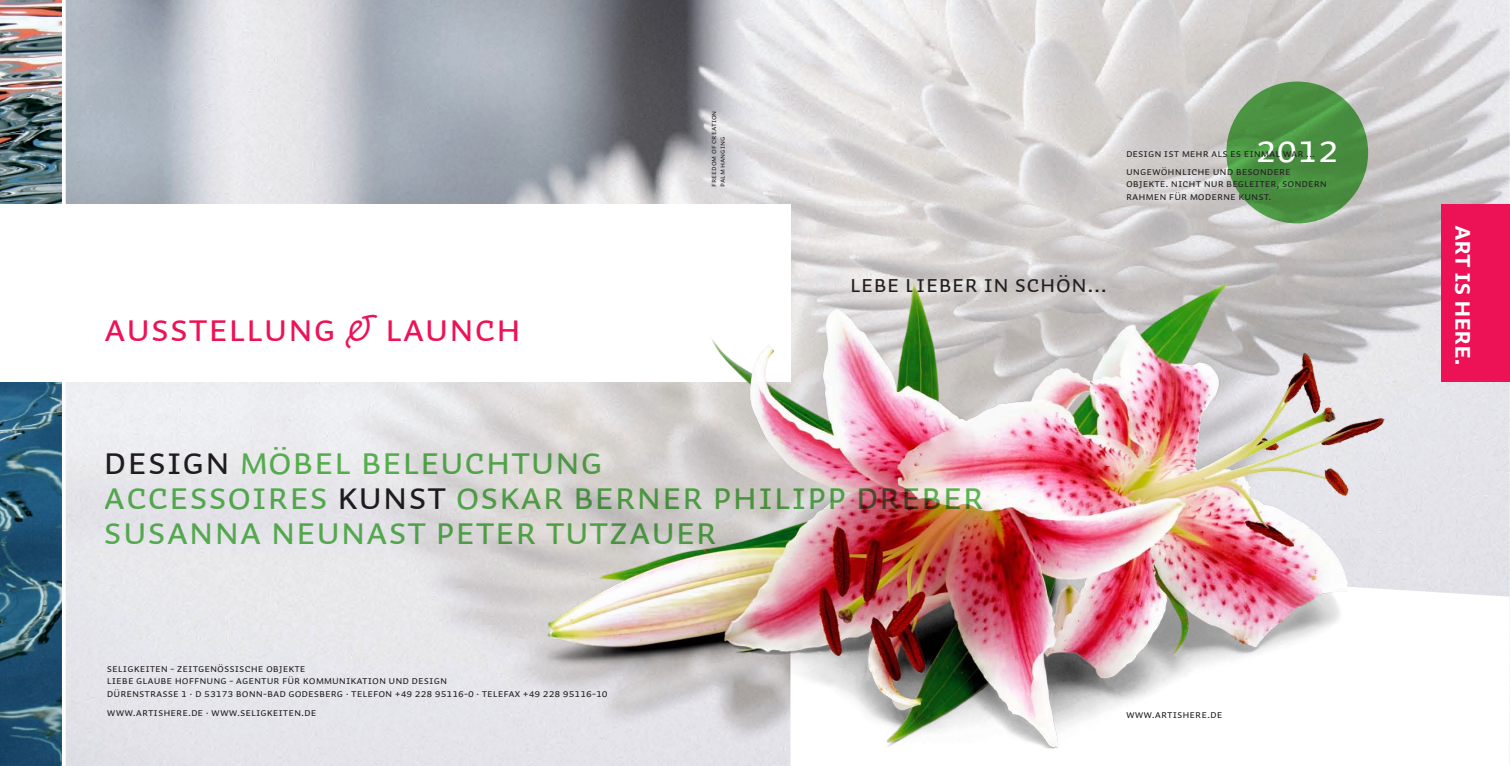
<style>
.page{position:relative;width:1510px;height:766px;background:#fff}
.page>*{position:absolute;margin:0;border:0;box-sizing:border-box;transform-origin:0 0}
.t1{font:40px/35px "Auto 1 Regular Sm Cp";color:#5ebc55}
.t2{font:40px "Auto 1 Regular Sm Cp";color:#ed1255}
.t3{font:40px "Auto 1 Regular Sm Cp";color:#fff}
.t4{font:27.5px "Auto 1 Bold Sm Cp";letter-spacing:-.03em;color:#fff}
.t5{font:25px "Auto 1 Regular Sm Cp";color:#231f20}
.t6{font:11.25px/12.5px "Auto 1 Regular Sm Cp";color:#231f20}
.t7{font:7.88px/8.8px "Auto 1 Regular Sm Cp";color:#231f20}
.s1{font-family:"Auto 2";font-style:italic}
.s2{color:#231f20}
</style>
<div class="page">
<img style="left:66px;top:0;width:1443px;height:765px">
<svg style="left:1391px;top:552px;width:118px;height:213px"></svg>
<img style="left:0;top:0;width:62px;height:765px">
<svg style="left:1226px;top:81px;width:142px;height:142px;background:#4b9143"></svg>
<div style="left:0;top:204px;width:790px;height:177px;background:#fff"></div>
<img style="left:490px;top:177px;width:901px;height:588px">
<div style="left:1440px;top:204px;width:69px;height:177px;background:#ed1255"></div>
<h1 class="t2" style="left:104px;top:305px;width:419px">ausstellung <span class="s1">&amp;</span> launch</h1>
<p class="t7" style="left:709px;top:187px;width:78px;rotate:-90deg">freedom of creation palm hanging</p>
<h1 class="t3" style="left:1255px;top:125px;width:85px">2012</h1>
<p class="t6" style="left:1126px;top:165px;width:202px">ungewöhnliche und besondere objekte. nicht nur begleiter, sondern rahmen für moderne kunst.</p>
<p class="t6" style="left:1126px;top:147px;width:191px">design ist mehr als es einmal war ...</p>
<h3 class="t5" style="left:849px;top:268px;width:259px">lebe lieber in schön...</h3>
<h1 class="t1" style="left:104px;top:444px;width:882px"><span class="s2">design</span> möbel beleuchtung<br>accessoires <span class="s2">kunst</span> oskar berner philipp dreber susanna neunast peter tutzauer</h1>
<p class="t6" style="left:107px;top:661px;width:502px">Seligkeiten - zeitgenössische objekte<br>liebe glaube hoffnung - agentur für kommunikation und design<br>Dürenstrasse 1 · d 53173 bonn-bad godesberg · telefon +49 228 95116-0 · telefax +49 228 95116-10</p>
<p class="t6" style="left:107px;top:706px;width:211px">www.artishere.de · www.seligkeiten.de</p>
<p class="t6" style="left:1126px;top:707px;width:98px">www.artishere.de</p>
<h2 class="t4" style="left:1480px;top:225px;width:142px;rotate:90deg">art is here.</h2>
</div>
